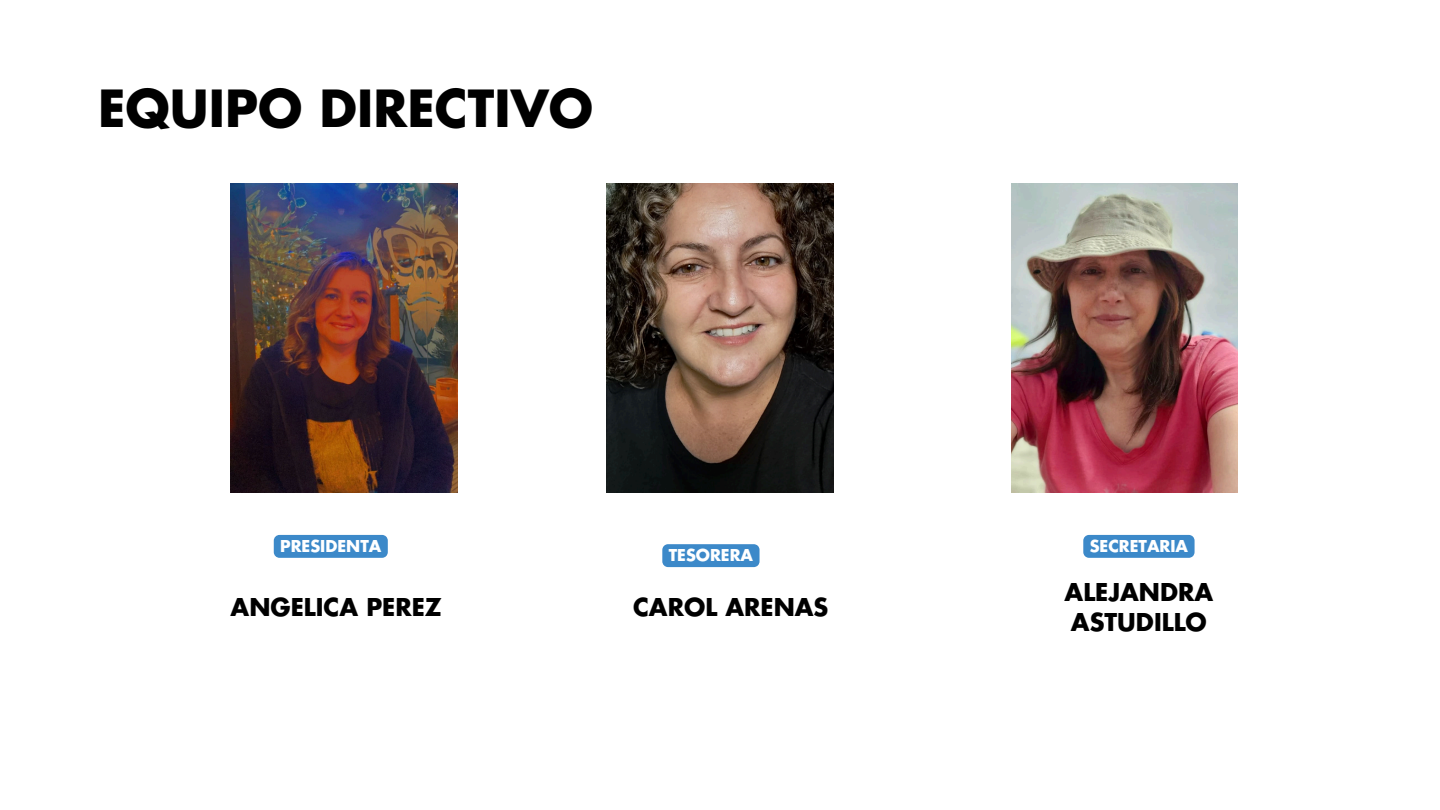
<style>
.page{position:relative;width:1440px;height:810px;background:#fff}
.page>*{position:absolute;margin:0;border:0;box-sizing:border-box;transform-origin:0 0}
.t1{font:700 50px "Futura LT Pro";color:#000}
.t2{font:700 24px/30px "Futura LT Pro";color:#000}
.t3{font:700 16px "Futura LT Pro";color:#fff}
</style>
<div class="page">
<img style="left:231px;top:184px;width:226px;height:308px">
<img style="left:607px;top:184px;width:226px;height:308px">
<img style="left:1011px;top:184px;width:227px;height:308px">
<div style="left:274px;top:535px;width:114px;height:23px;background:#3c89c9"></div>
<svg style="left:662px;top:544px;width:98px;height:23px;background:#418cca"></svg>
<div style="left:1083px;top:535px;width:112px;height:23px;background:#3c89c9"></div>
<h1 class="t1" style="left:98px;top:86px;width:496px">EQUIPO DIRECTIVO</h1>
<h2 class="t3" style="left:280px;top:538px;width:103px">PRESIDENTA</h2>
<p class="t3" style="left:669px;top:548px;width:86px">TESORERA</p>
<p class="t2" style="left:231px;top:593px;width:213px">ANGELICA PEREZ</p>
<p class="t2" style="left:633px;top:593px;width:197px">CAROL ARENAS</p>
<h2 class="t3" style="left:1090px;top:538px;width:100px">SECRETARIA</h2>
<h2 class="t2" style="left:1065px;top:578px;width:150px">ALEJANDRA<br>ASTUDILLO</h2>
</div>
